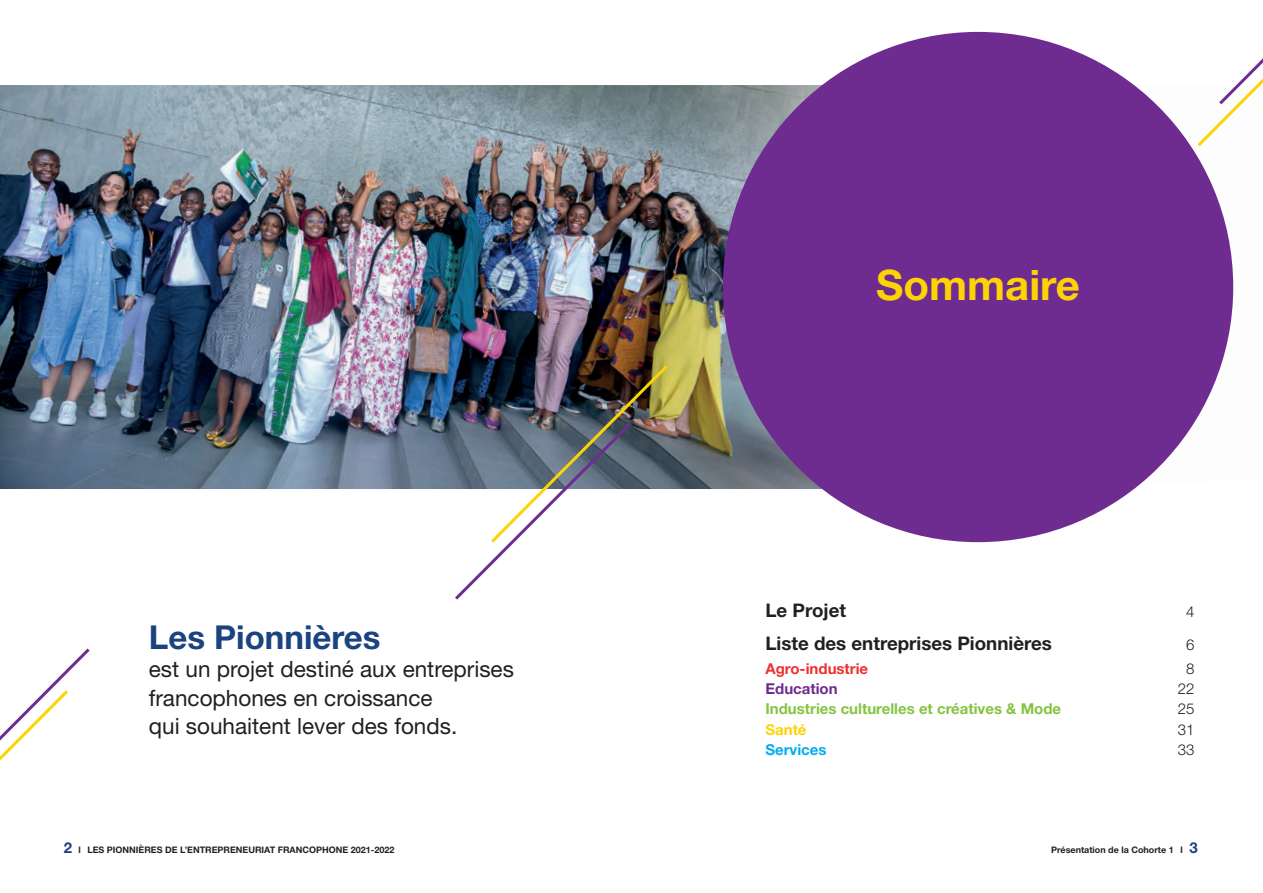
<style>
.page{position:relative;width:1263px;height:893px;background:#fff}
.page>*{position:absolute;margin:0;border:0;box-sizing:border-box;transform-origin:0 0}
.t1{font:700 42px "Helvetica Neue LT Std";color:#fed304}
.t2{font:700 33px "Helvetica Neue LT Std";color:#1a4380}
.t3{font:22.5px/28.5px "Helvetica Neue LT Std";color:#231f20}
.t4{font:700 18.75px "Helvetica Neue LT Std";color:#231f20}
.t5{font:700 15px "Helvetica Neue LT Std";color:#84c440}
.t6{font:700 15px "Helvetica Neue LT Std";color:#ee3032}
.t7{font:300 15px "Helvetica Neue LT Std";color:#231f20}
.t8{font:700 15px "Helvetica Neue LT Std";color:#6e2c91}
.t9{font:700 15px "Helvetica Neue LT Std";color:#00aeef}
.t10{font:700 15px "Helvetica Neue LT Std";color:#fed304}
.t11{font:700 9px "Helvetica Neue LT Std";color:#231f20}
.s1{font-size:15px;color:#1a4380}
.s2{font-stretch:condensed}
</style>
<div class="page">
<img style="left:0;top:85px;width:1234px;height:404px">
<div style="left:723px;top:32px;width:510px;height:510px;background:#6e2c91;border-radius:50%"></div>
<svg style="left:1194px;top:58px;width:69px;height:91px"></svg>
<svg style="left:0;top:648px;width:90px;height:113px"></svg>
<img style="left:452px;top:362px;width:219px;height:238px">
<p class="t2" style="left:149px;top:616px;width:233px">Les Pionnières</p>
<p class="t3" style="left:149px;top:655px;width:367px">est un projet destiné aux entreprises francophones en croissance<br>qui souhaitent lever des fonds.</p>
<p class="t1" style="left:876px;top:259px;width:205px">Sommaire</p>
<p class="t4" style="left:765px;top:599px;width:82px">Le Projet</p>
<p class="t7" style="left:1186px;top:603px;width:10px">4</p>
<p class="t4" style="left:765px;top:632px;width:288px">Liste des entreprises Pionnières</p>
<p class="t7" style="left:1186px;top:635px;width:10px">6</p>
<p class="t6" style="left:765px;top:659px;width:104px">Agro-industrie</p>
<p class="t7" style="left:1186px;top:659px;width:10px">8</p>
<p class="t8" style="left:765px;top:680px;width:74px">Education</p>
<p class="t7" style="left:1178px;top:680px;width:18px">22</p>
<p class="t5" style="left:765px;top:700px;width:297px">Industries culturelles et créatives &amp; Mode</p>
<p class="t7" style="left:1178px;top:700px;width:18px">25</p>
<p class="t10" style="left:765px;top:720px;width:43px">Santé</p>
<p class="t7" style="left:1178px;top:720px;width:18px">31</p>
<p class="t9" style="left:765px;top:740px;width:63px">Services</p>
<p class="t7" style="left:1178px;top:740px;width:18px">33</p>
<p class="t11" style="left:64px;top:844px;width:332px"><span class="s1">2</span> <span class="s2">I</span> LES PIONNIÈRES DE L’ENTREPRENEURIAT FRANCOPHONE 2021-2022</p>
<p class="t11" style="left:1051px;top:844px;width:148px">Présentation de la Cohorte 1 <span class="s2">I</span> <span class="s1">3</span></p>
</div>
